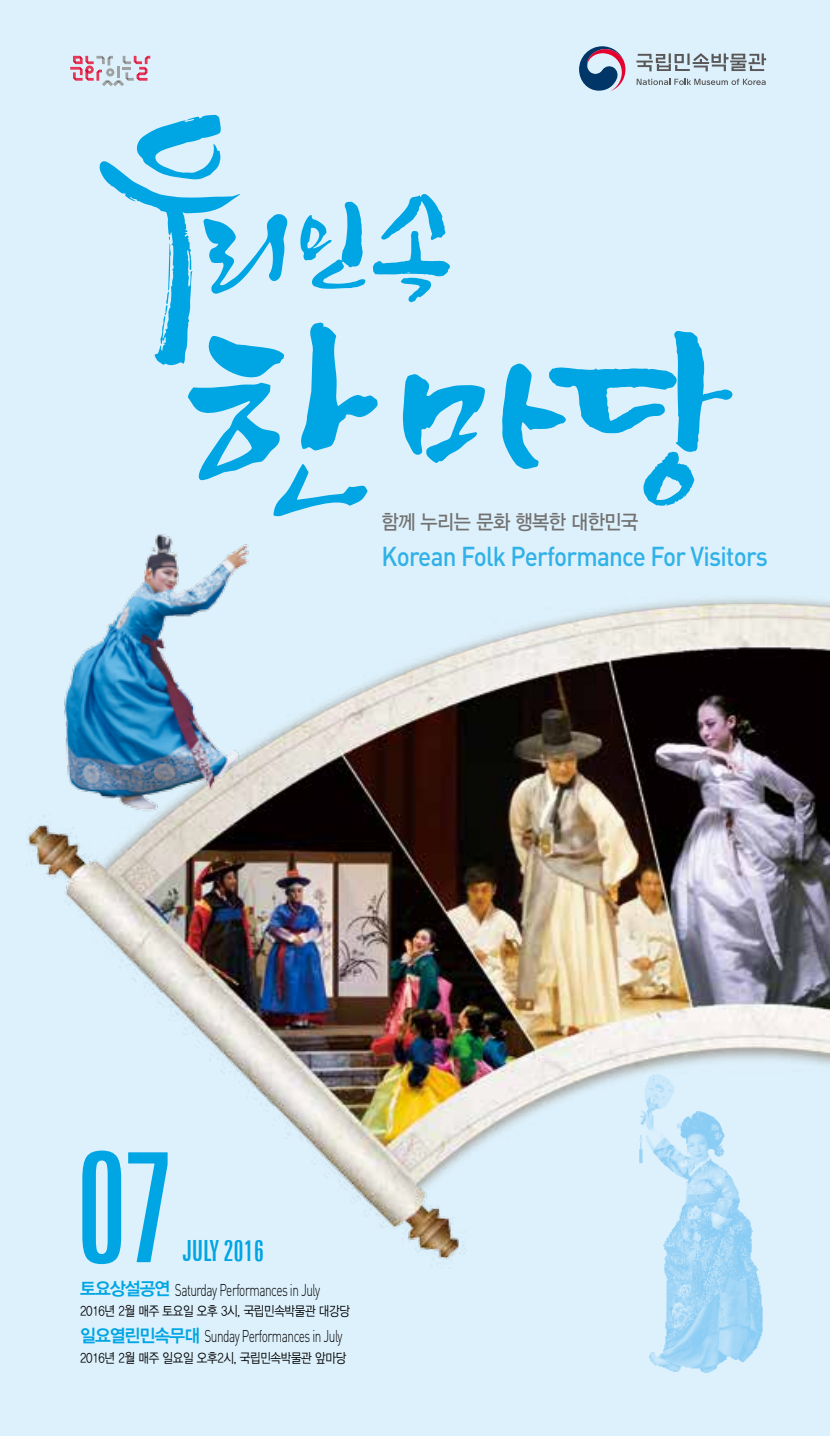
<style>
.page{position:relative;width:830px;height:1436px;background:#fff}
.page>*{position:absolute;margin:0;border:0;box-sizing:border-box;transform-origin:0 0}
.t1{font:extra-condensed 157.5px "Zurich BT";color:#00a5e3;scale:.95 1}
.t2{font:extra-condensed 29.25px "Zurich BT";letter-spacing:-.01em;color:#00a5e3}
.t3{font:500 27px "DIN Pro";letter-spacing:-.03em;color:#30b1e7;scale:.9 1}
.t4{font:20.25px "YDIYGO330";letter-spacing:-.03em;color:#727171;scale:.92 1}
.t5{font:300 16.88px "DIN Pro";letter-spacing:-.04em;color:#000;scale:.7 1}
.t6{font:13.5px "YDIYGO320";letter-spacing:-.03em;color:#000;scale:.85 1}
.s1{font-family:"YDIYGO340";font-weight:400;font-size:18px;color:#00a5e3}
</style>
<div class="page">
<img style="left:0;top:0;width:829px;height:1435px">
<img style="left:615px;top:1071px;width:160px;height:301px">
<svg style="left:99px;top:115px;width:633px;height:403px;background:#b6e3f7"></svg>
<img style="left:35px;top:506px;width:235px;height:312px">
<svg style="left:70px;top:56px;width:80px;height:30px;background:#d5c2cf"></svg>
<svg style="left:578px;top:46px;width:47px;height:45px;background:#858aa9"></svg>
<svg style="left:636px;top:53px;width:129px;height:18px;background:#a8b4ba"></svg>
<svg style="left:636px;top:79px;width:129px;height:6px"></svg>
<p class="t4" style="left:381px;top:510px;width:280px">함께 누리는 문화 행복한 대한민국</p>
<h3 class="t3" style="left:381px;top:538px;width:430px">Korean Folk Performance For Visitors</h3>
<h1 class="t1" style="left:75px;top:1116px;width:108px">07</h1>
<h2 class="t2" style="left:183px;top:1233px;width:83px">July 2016</h2>
<p class="t5" style="left:80px;top:1277px;width:344px"><span class="s1">토요상설공연</span> Saturday Performances in July</p>
<p class="t6" style="left:80px;top:1302px;width:319px">2016년 2월 매주 토요일 오후 3시, 국립민속박물관 대강당</p>
<p class="t5" style="left:80px;top:1324px;width:376px"><span class="s1">일요열린민속무대</span> Sunday Performances in July</p>
<p class="t6" style="left:80px;top:1349px;width:314px">2016년 2월 매주 일요일 오후2시, 국립민속박물관 앞마당</p>
</div>
